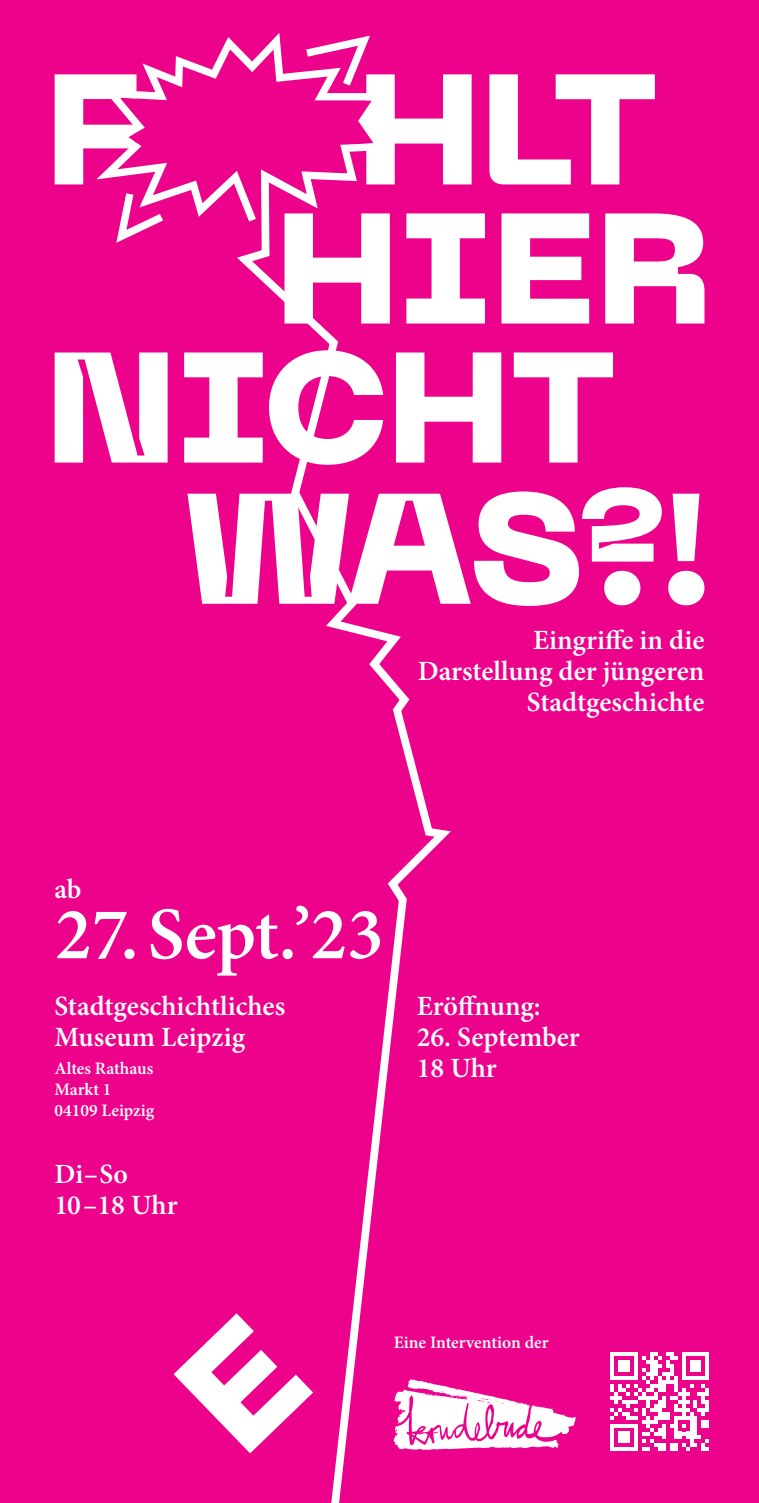
<style>
.page{position:relative;width:759px;height:1503px;background:#fff}
.page>*{position:absolute;margin:0;border:0;box-sizing:border-box;transform-origin:0 0}
.t1{font:600 74.25px "Minion Pro";color:#fff}
.t2{font:600 27.75px/31px "Minion Pro";color:#fff}
.t3{font:600 17.5px/21px "Minion Pro";color:#fff}
</style>
<div class="page">
<div style="left:0;top:0;width:758px;height:1502px;background:#ed028c"></div>
<svg style="left:187px;top:487px;width:517px;height:119px;fill:#fff"></svg>
<svg style="left:55px;top:352px;width:557px;height:111px;fill:#fff"></svg>
<svg style="left:55px;top:74px;width:599px;height:110px;fill:#fff"></svg>
<svg style="left:173px;top:1320px;width:56px;height:112px"></svg>
<svg style="left:116px;top:221px;width:46px;height:22px"></svg>
<svg style="left:96px;top:33px;width:291px;height:188px"></svg>
<svg style="left:459px;top:213px;width:245px;height:110px;fill:#fff"></svg>
<svg style="left:229px;top:167px;width:230px;height:1335px"></svg>
<svg style="left:393px;top:1378px;width:182px;height:71px"></svg>
<svg style="left:610px;top:1352px;width:99px;height:99px"></svg>
<p class="t2" style="left:417px;top:624px;width:288px;text-align:right">Eingriffe in die<br>Darstellung der jüngeren<br>Stadtgeschichte</p>
<p class="t2" style="left:54px;top:873px;width:28px">ab</p>
<h1 class="t1" style="left:55px;top:883px;width:330px">27. Sept.’23</h1>
<p class="t2" style="left:54px;top:990px;width:232px">Stadtgeschichtliches<br>Museum Leipzig</p>
<p class="t3" style="left:54px;top:1057px;width:101px">Altes Rathaus<br>Markt 1<br>04109 Leipzig</p>
<p class="t2" style="left:54px;top:1158px;width:124px">Di–So<br>10–18 Uhr</p>
<p class="t2" style="left:416px;top:990px;width:125px">Eröffnung:</p>
<p class="t2" style="left:416px;top:1021px;width:165px">26. September<br>18 Uhr</p>
<p class="t3" style="left:393px;top:1331px;width:156px">Eine Intervention der</p>
</div>
